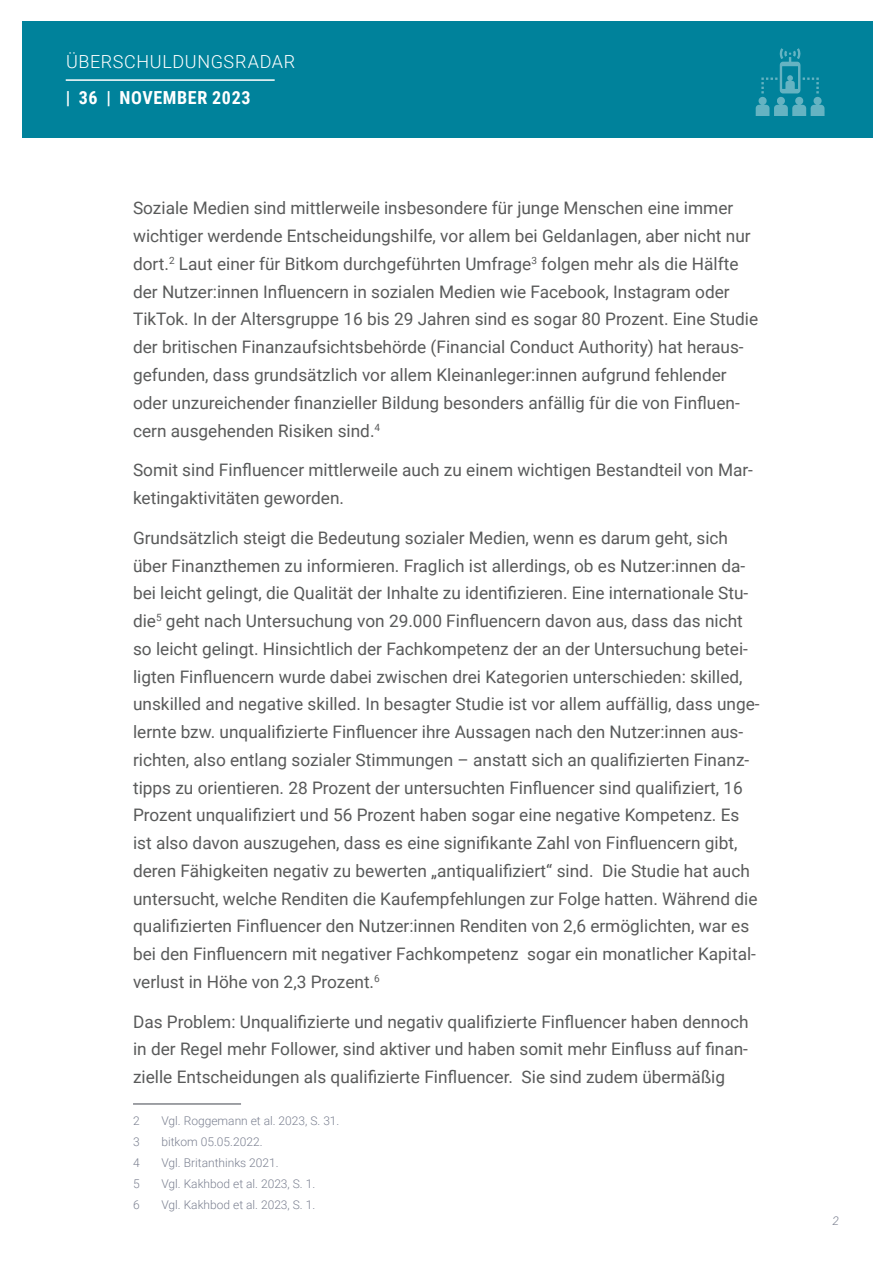
<style>
.page{position:relative;width:893px;height:1263px;background:#fff}
.page>*{position:absolute;margin:0;border:0;box-sizing:border-box;transform-origin:0 0}
.t1{font:300 18px "Roboto";letter-spacing:.035em;color:#fff}
.t2{font:700 18px "Roboto Condensed";letter-spacing:.035em;color:#fff}
.t3{font:17.25px/27.8px "Roboto";color:#595a5a}
.t4{font:300 12px "Roboto";color:#7c8191}
.t5{font:italic 300 12px "Roboto";color:#7c8191}
</style>
<div class="page">
<div style="left:22px;top:21px;width:850px;height:117px;background:#00829b"></div>
<img style="left:755px;top:49px;width:70px;height:67px">
<hr style="left:66px;top:79px;width:209px;height:2px;background:#fff">
<hr style="left:133px;top:1103px;width:108px;height:1px;background:#3f434d">
<p class="t1" style="left:66px;top:48px;width:231px">ÜBERSCHULDUNGSRADAR</p>
<p class="t2" style="left:66px;top:85px;width:186px">| 36 | NOVEMBER 2023</p>
<p class="t3" style="left:133px;top:194px;width:627px">Soziale Medien sind mittlerweile insbesondere für junge Menschen eine immer wichtiger werdende Entscheidungshilfe, vor allem bei Geldanlagen, aber nicht nur dort.<sup>2</sup> Laut einer für Bitkom durchgeführten Umfrage<sup>3</sup> folgen mehr als die Hälfte der Nutzer:innen Influencern in sozialen Medien wie Facebook, Instagram oder TikTok. In der Altersgruppe 16 bis 29 Jahren sind es sogar 80 Prozent. Eine Studie der britischen Finanzaufsichtsbehörde (Financial Conduct Authority) hat heraus&shy;gefunden, dass grundsätzlich vor allem Kleinanleger:innen aufgrund fehlender oder unzureichender finanzieller Bildung besonders anfällig für die von Finfluen&shy;cern ausgehenden Risiken sind.<sup>4</sup></p>
<p class="t3" style="left:133px;top:456px;width:621px">Somit sind Finfluencer mittlerweile auch zu einem wichtigen Bestandteil von Mar&shy;ketingaktivitäten geworden.</p>
<p class="t3" style="left:133px;top:523px;width:628px">Grundsätzlich steigt die Bedeutung sozialer Medien, wenn es darum geht, sich über Finanzthemen zu informieren. Fraglich ist allerdings, ob es Nutzer:innen da&shy;bei leicht gelingt, die Qualität der Inhalte zu identifizieren. Eine internationale Stu&shy;die<sup>5</sup> geht nach Untersuchung von 29.000 Finfluencern davon aus, dass das nicht so leicht gelingt. Hinsichtlich der Fachkompetenz der an der Untersuchung betei&shy;ligten Finfluencern wurde dabei zwischen drei Kategorien unterschieden: skilled, unskilled and negative skilled. In besagter Studie ist vor allem auffällig, dass unge&shy;lernte bzw. unqualifizierte Finfluencer ihre Aussagen nach den Nutzer:innen aus&shy;richten, also entlang sozialer Stimmungen – anstatt sich an qualifizierten Finanz&shy;tipps zu orientieren. 28 Prozent der untersuchten Finfluencer sind qualifiziert, 16<br>Prozent unqualifiziert und 56 Prozent haben sogar eine negative Kompetenz. Es ist also davon auszugehen, dass es eine signifikante Zahl von Finfluencern gibt, deren Fähigkeiten negativ zu bewerten „antiqualifiziert“ sind. Die Studie hat auch untersucht, welche Renditen die Kaufempfehlungen zur Folge hatten. Während die qualifizierten Finfluencer den Nutzer:innen Renditen von 2,6 ermöglichten, war es bei den Finfluencern mit negativer Fachkompetenz sogar ein monatlicher Kapital&shy;verlust in Höhe von 2,3 Prozent.<sup>6</sup></p>
<p class="t3" style="left:133px;top:1007px;width:617px;text-align:justify">Das Problem: Unqualifizierte und negativ qualifizierte Finfluencer haben dennoch in der Regel mehr Follower, sind aktiver und haben somit mehr Einfluss auf finan&shy;zielle Entscheidungen als qualifizierte Finfluencer. Sie sind zudem übermäßig</p>
<p class="t4" style="left:133px;top:1112px;width:8px">2</p>
<p class="t4" style="left:161px;top:1112px;width:180px">Vgl. Roggemann et al. 2023, S. 31.</p>
<p class="t4" style="left:133px;top:1133px;width:8px">3</p>
<p class="t4" style="left:161px;top:1133px;width:103px">bitkom 05.05.2022.</p>
<p class="t4" style="left:133px;top:1154px;width:8px">4</p>
<p class="t4" style="left:161px;top:1154px;width:119px">Vgl. Britanthinks 2021.</p>
<p class="t4" style="left:133px;top:1175px;width:8px">5</p>
<p class="t4" style="left:161px;top:1175px;width:155px">Vgl. Kakhbod et al. 2023, S. 1.</p>
<p class="t4" style="left:133px;top:1196px;width:8px">6</p>
<p class="t4" style="left:161px;top:1196px;width:155px">Vgl. Kakhbod et al. 2023, S. 1.</p>
<p class="t5" style="left:832px;top:1213px;width:8px">2</p>
</div>
